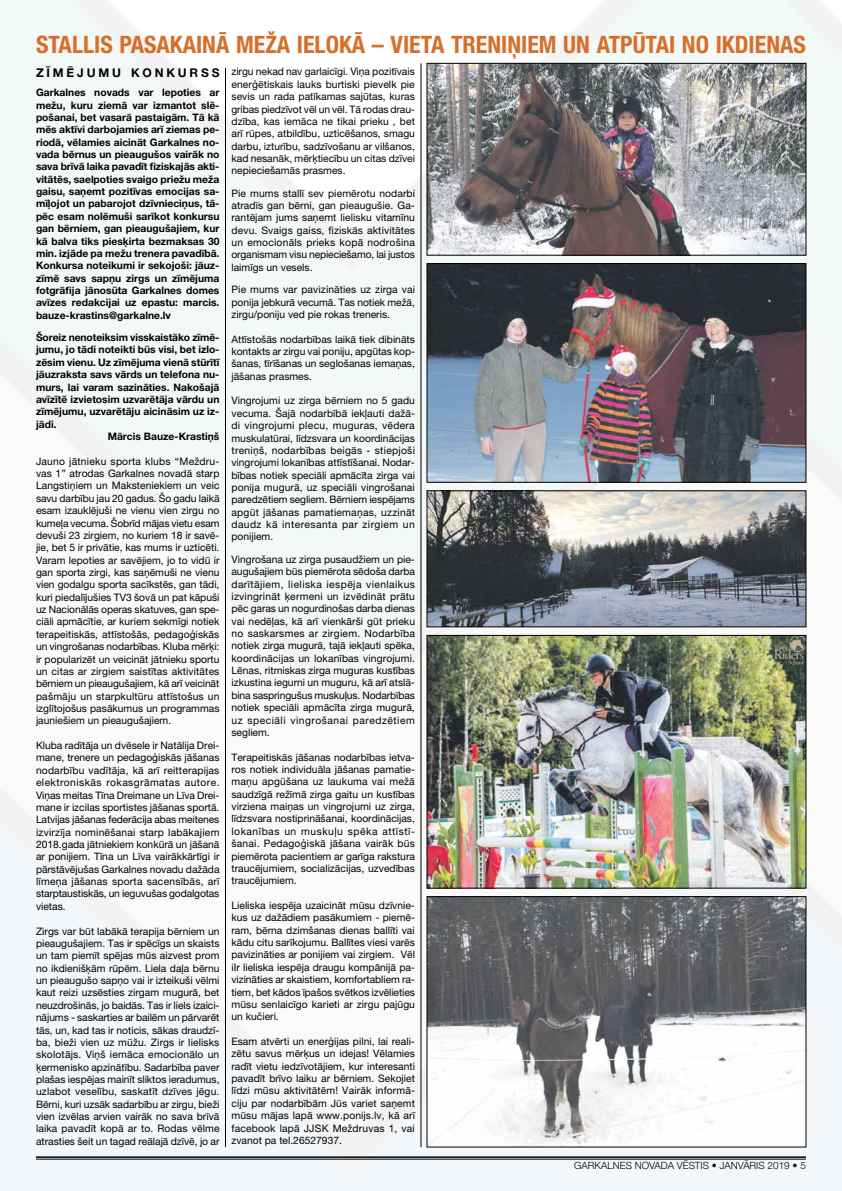
<style>
.page{position:relative;width:842px;height:1191px;background:#fff}
.page>*{position:absolute;margin:0;border:0;box-sizing:border-box;transform-origin:0 0}
.t1{font:700 condensed 24px "Helvetica Neue LT Pro";color:#d66f2a}
.t2{font:700 12px "Helvetica Neue LT Pro";letter-spacing:.235em;color:#000}
.t3{font:10.3px/12.4px "Helvetica Neue LT Pro";color:#000;text-align:justify}
.t4{font:700 10.3px/12.4px "Helvetica Neue LT Pro";color:#000;text-align:justify}
.t5{font:300 10px "Helvetica Neue LT Pro";color:#000}
</style>
<div class="page">
<img style="left:0;top:0;width:842px;height:1190px">
<hr style="left:36px;top:1156px;width:770px;height:1px;background:#000">
<hr style="left:36px;top:1158px;width:770px;height:1px;background:#000">
<hr style="left:421px;top:63px;width:1px;height:1084px;background:#000">
<hr style="left:225px;top:68px;width:1px;height:1079px;background:#000">
<img style="left:429px;top:65px;width:375px;height:188px">
<div style="left:427px;top:63px;width:379px;height:192px;border:1px solid #000"></div>
<img style="left:429px;top:265px;width:375px;height:215px">
<div style="left:427px;top:263px;width:379px;height:219px;border:1px solid #000"></div>
<img style="left:429px;top:492px;width:375px;height:133px">
<div style="left:427px;top:490px;width:379px;height:137px;border:1px solid #000"></div>
<img style="left:429px;top:637px;width:375px;height:249px">
<div style="left:427px;top:635px;width:379px;height:253px;border:1px solid #000"></div>
<img style="left:429px;top:898px;width:375px;height:247px">
<div style="left:427px;top:896px;width:379px;height:251px;border:1px solid #000"></div>
<h1 class="t1" style="left:36px;top:30px;width:771px">STALLIS PASAKAINĀ MEŽA IELOKĀ – VIETA TRENIŅIEM UN ATPŪTAI NO IKDIENAS</h1>
<p class="t2" style="left:36px;top:65px;width:107px">Zīmēj umu konk</p>
<p class="t2" style="left:178px;top:65px;width:23px">urss</p>
<p class="t4" style="left:36px;top:86px;width:185px">Garkalnes novads var lepoties ar mežu, kuru ziemā var izmantot slē&shy;pošanai, bet vasarā pastaigām. Tā kā mēs aktīvi darbojamies arī ziemas pe&shy;riodā, vēlamies aicināt Garkalnes no&shy;vada bērnus un pieaugušos vairāk no sava brīvā laika pavadīt fiziskajās akti&shy;vitātēs, saelpoties svaigo priežu meža gaisu, saņemt pozitīvas emocijas sa&shy;mīļojot un pabarojot dzīvnieciņus, tā&shy;pēc esam nolēmuši sarīkot konkursu gan bērniem, gan pieaugušajiem, kur kā balva tiks piesķirta bezmaksas 30 min. izjāde pa mežu trenera pavadībā.<br>Konkursa noteikumi ir sekojoši: jāuz&shy;zīmē savs sapņu zirgs un zīmējuma fotgrāfija jānosūta Garkalnes domes avīzes redakcijai uz epastu: marcis. bauze-krastins@garkalne.lv</p>
<p class="t4" style="left:36px;top:331px;width:185px">Šoreiz nenoteiksim visskaistāko zīmē-</p>
<p class="t4" style="left:36px;top:343px;width:185px">jumu, jo tādi noteikti būs visi, bet izlo-</p>
<p class="t4" style="left:36px;top:356px;width:185px">zēsim vienu. Uz zīmējuma vienā stūrītī</p>
<p class="t4" style="left:36px;top:368px;width:185px">jāuzraksta savs vārds un telefona nu-</p>
<p class="t4" style="left:36px;top:380px;width:185px">murs, lai varam sazināties. Nakošajā</p>
<p class="t4" style="left:36px;top:393px;width:185px">avīzītē izvietosim uzvarētāja vārdu un</p>
<p class="t4" style="left:36px;top:405px;width:185px">zīmējumu, uzvarētāju aicināsim uz iz-</p>
<p class="t4" style="left:36px;top:417px;width:22px">jādi.</p>
<p class="t4" style="left:108px;top:430px;width:113px">Mārcis Bauze-Krastiņš</p>
<p class="t3" style="left:36px;top:455px;width:185px">Jauno jātnieku sporta klubs “Meždru&shy;vas 1” atrodas Garkalnes novadā starp Langstiņiem un Maksteniekiem un veic savu darbību jau 20 gadus. Šo gadu laikā esam izauklējuši ne vienu vien zirgu no kumeļa vecuma. Šobrīd mājas vietu esam devuši 23 zirgiem, no kuriem 18 ir savē&shy;jie, bet 5 ir privātie, kas mums ir uzticēti.<br>Varam lepoties ar savējiem, jo to vidū ir gan sporta zirgi, kas saņēmuši ne vienu vien godalgu sporta sacīkstēs, gan tādi, kuri piedalījušies TV3 šovā un pat kāpuši uz Nacionālās operas skatuves, gan spe&shy;ciāli apmācītie, ar kuriem sekmīgi notiek terapeitiskās, attīstošās, pedagoģiskās un vingrošanas nodarbības. Kluba mērķi: ir popularizēt un veicināt jātnieku sportu un citas ar zirgiem saistītas aktivitātes bērniem un pieaugušajiem, kā arī veicināt pašmāju un starpkultūru attīstošus un izglītojošus pasākumus un programmas jauniešiem un pieaugušajiem.</p>
<p class="t3" style="left:36px;top:739px;width:185px">Kluba radītāja un dvēsele ir Natālija Drei&shy;mane, trenere un pedagoģiskās jāšanas nodarbību vadītāja, kā arī reitterapijas elektroniskās rokasgrāmatas autore.<br>Viņas meitas Tīna Dreimane un Līva Drei&shy;mane ir izcilas sportistes jāšanas sportā.<br>Latvijas jāšanas federācija abas meitenes izvirzīja nominēšanai starp labākajiem 2018.gada jātniekiem konkūrā un jāšanā ar ponijiem. Tīna un Līva vairākkārtīgi ir pārstāvējušas Garkalnes novadu dažāda līmeņa jāšanas sporta sacensībās, arī starptaustiskās, un ieguvušas godalgotas vietas.</p>
<p class="t3" style="left:36px;top:924px;width:185px">Zirgs var būt labākā terapija bērniem un pieaugušajiem. Tas ir spēcīgs un skaists un tam piemīt spējas mūs aizvest prom no ikdienišķām rūpēm. Liela daļa bērnu un pieaugušo sapņo vai ir izteikuši vēlmi kaut reizi uzsēsties zirgam mugurā, bet neuzdrošinās, jo baidās. Tas ir liels izaici&shy;nājums - saskarties ar bailēm un pārvarēt tās, un, kad tas ir noticis, sākas draudzī&shy;ba, bieži vien uz mūžu. Zirgs ir lielisks skolotājs. Viņš iemāca emocionālo un ķermenisko apzinātību. Sadarbība paver plašas iespējas mainīt sliktos ieradumus, uzlabot veselību, saskatīt dzīves jēgu.<br>Bērni, kuri uzsāk sadarbību ar zirgu, bieži vien izvēlas arvien vairāk no sava brīvā laika pavadīt kopā ar to. Rodas vēlme atrasties šeit un tagad reālajā dzīvē, jo ar</p>
<p class="t3" style="left:231px;top:65px;width:185px">zirgu nekad nav garlaicīgi. Viņa pozitīvais enerģētiskais lauks burtiski pievelk pie sevis un rada patīkamas sajūtas, kuras gribas piedzīvot vēl un vēl. Tā rodas drau&shy;dzība, kas iemāca ne tikai prieku , bet arī rūpes, atbildību, uzticēšanos, smagu darbu, izturību, sadzīvošanu ar vilšanos, kad nesanāk, mērķtiecību un citas dzīvei nepieciešamās prasmes.</p>
<p class="t3" style="left:231px;top:187px;width:185px">Pie mums stallī sev piemērotu nodarbi atradīs gan bērni, gan pieaugušie. Ga&shy;rantējam jums saņemt lielisku vitamīnu devu. Svaigs gaiss, fiziskās aktivitātes un emocionāls prieks kopā nodrošina organismam visu nepieciešamo, lai justos laimīgs un vesels.</p>
<p class="t3" style="left:231px;top:283px;width:185px">Pie mums var pavizināties uz zirga vai ponija jebkurā vecumā. Tas notiek mežā, zirgu/poniju ved pie rokas treneris.</p>
<p class="t3" style="left:231px;top:333px;width:185px">Attīstošās nodarbības laikā tiek dibināts kontakts ar zirgu vai poniju, apgūtas kop&shy;šanas, tīrīšanas un seglošanas iemaņas, jāšanas prasmes.</p>
<p class="t3" style="left:231px;top:394px;width:185px">Vingrojumi uz zirga bērniem no 5 gadu vecuma. Šajā nodarbībā iekļauti dažā&shy;di vingrojumi plecu, muguras, vēdera muskulatūrai, līdzsvara un koordinācijas treniņš, nodarbības beigās - stiepjoši vingrojumi lokanības attīstīšanai. Nodar&shy;bības notiek speciāli apmācīta zirga vai ponija mugurā, uz speciāli vingrošanai paredzētiem segliem. Bērniem iespējams apgūt jāšanas pamatiemaņas, uzzināt daudz kā interesanta par zirgiem un ponijiem.</p>
<p class="t3" style="left:231px;top:553px;width:185px">Vingrošana uz zirga pusaudžiem un pie&shy;augušajiem būs piemērota sēdoša darba darītājiem, lieliska iespēja vienlaikus izvingrināt ķermeni un izvēdināt prātu pēc garas un nogurdinošas darba dienas vai nedēļas, kā arī vienkārši gūt prieku no saskarsmes ar zirgiem. Nodarbība notiek zirga mugurā, tajā iekļauti spēka, koordinācijas un lokanības vingrojumi.<br>Lēnas, ritmiskas zirga muguras kustības izkustina iegurni un muguru, kā arī atslā&shy;bina saspringušus muskuļus. Nodarbības notiek speciāli apmācīta zirga mugurā, uz speciāli vingrošanai paredzētiem segliem.</p>
<p class="t3" style="left:231px;top:750px;width:185px">Terapeitiskās jāšanas nodarbības ietva&shy;ros notiek individuāla jāšanas pamatie&shy;maņu apgūšana uz laukuma vai mežā saudzīgā režīmā zirga gaitu un kustības virziena maiņas un vingrojumi uz zirga, līdzsvara nostiprināšanai, koordinācijas, lokanības un muskuļu spēka attīstī&shy;šanai. Pedagoģiskā jāšana vairāk būs piemērota pacientiem ar garīga rakstura traucējumiem, socializācijas, uzvedības traucējumiem.</p>
<p class="t3" style="left:231px;top:899px;width:185px">Lieliska iespēja uzaicināt mūsu dzīvnie&shy;kus uz dažādiem pasākumiem - piemē&shy;ram, bērna dzimšanas dienas ballīti vai kādu citu sarīkojumu. Ballītes viesi varēs pavizināties ar ponijiem vai zirgiem. Vēl iIr lieliska iespēja draugu kompānijā pa&shy;vizināties ar skaistiem, komfortabliem ra&shy;tiem, bet kādos īpašos svētkos izvēlieties mūsu senlaicīgo karieti ar zirgu pajūgu un kučieri.</p>
<p class="t3" style="left:231px;top:1035px;width:185px">Esam atvērti un enerģijas pilni, lai reali&shy;zētu savus mērķus un idejas! Vēlamies radīt vietu iedzīvotājiem, kur interesanti pavadīt brīvo laiku ar bērniem. Sekojiet līdzi mūsu aktivitātēm! Vairāk informā&shy;ciju par nodarbībām Jūs variet saņemt mūsu mājas lapā www.ponijs.lv, kā arī facebook lapā JJSK Meždruvas 1, vai zvanot pa tel.26527937.</p>
<p class="t5" style="left:574px;top:1159px;width:233px">GARKALNES NOVADA VĒSTIS • JANVĀRIS 2019 • 5</p>
</div>
